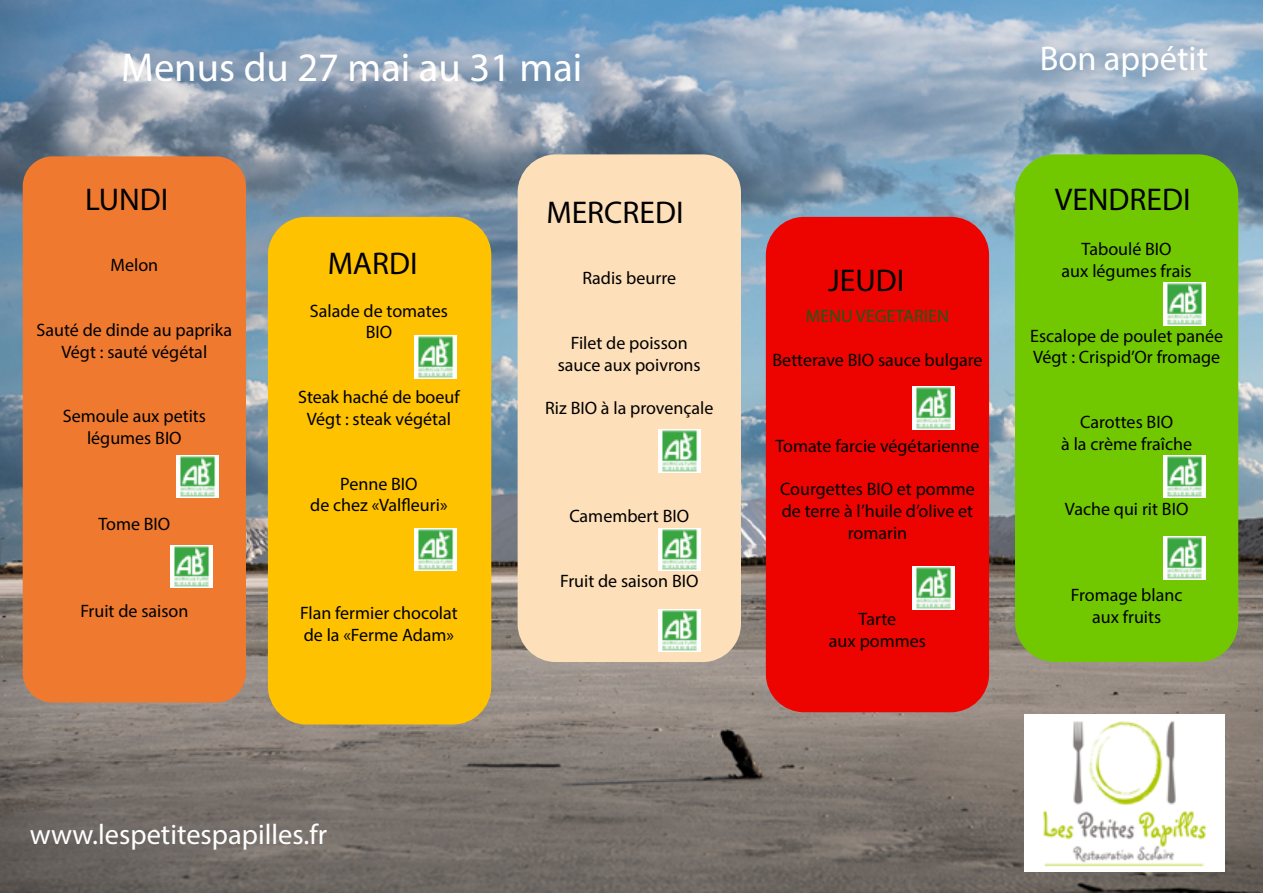
<style>
.page{position:relative;width:1263px;height:893px;background:#fff}
.page>*{position:absolute;margin:0;border:0;box-sizing:border-box;transform-origin:0 0}
.t1{font:40.5px "Myriad Pro";color:#fff}
.t2{font:34.5px "Myriad Pro";color:#fff}
.t3{font:31.5px "Myriad Pro";color:#000}
.t4{font:28.5px "Myriad Pro";color:#fff}
.t5{font:18px/21.6px "Myriad Pro";color:#000;text-align:center}
.t6{font:18px "Myriad Pro";color:#1d591a}
</style>
<div class="page">
<img style="left:0;top:0;width:1263px;height:893px">
<div style="left:1015px;top:154px;width:223px;height:508px;background:#71c800;border-radius:40px"></div>
<div style="left:766px;top:217px;width:223px;height:495px;background:#ed0400;border-radius:38px"></div>
<div style="left:518px;top:154px;width:223px;height:508px;background:#fddfb9;border-radius:38px"></div>
<div style="left:268px;top:217px;width:223px;height:507px;background:#fec200;border-radius:38px"></div>
<div style="left:23px;top:156px;width:223px;height:547px;background:#ef7a2f;border-radius:30px"></div>
<img style="left:1024px;top:714px;width:200px;height:158px">
<img style="left:1163px;top:283px;width:42px;height:42px">
<img style="left:1163px;top:455px;width:42px;height:42px">
<img style="left:1163px;top:537px;width:42px;height:42px">
<img style="left:912px;top:387px;width:43px;height:42px">
<img style="left:912px;top:567px;width:43px;height:42px">
<img style="left:414px;top:528px;width:43px;height:43px">
<img style="left:414px;top:336px;width:43px;height:42px">
<img style="left:176px;top:455px;width:43px;height:42px">
<img style="left:170px;top:545px;width:43px;height:43px">
<img style="left:658px;top:429px;width:43px;height:43px">
<img style="left:658px;top:528px;width:43px;height:43px">
<img style="left:658px;top:609px;width:43px;height:43px">
<h1 class="t1" style="left:121px;top:42px;width:463px">Menus du 27 mai au 31 mai</h1>
<h3 class="t3" style="left:85px;top:180px;width:85px">LUNDI</h3>
<p class="t5" style="left:111px;top:254px;width:49px">Melon</p>
<p class="t5" style="left:37px;top:319px;width:197px">Sauté de dinde au paprika<br>Végt : sauté végétal</p>
<p class="t5" style="left:63px;top:405px;width:145px">Semoule aux petits légumes BIO</p>
<p class="t5" style="left:98px;top:513px;width:73px">Tome BIO</p>
<p class="t5" style="left:80px;top:600px;width:110px">Fruit de saison</p>
<h3 class="t3" style="left:328px;top:244px;width:91px">MARDI</h3>
<p class="t5" style="left:310px;top:300px;width:139px">Salade de tomates<br>BIO</p>
<p class="t5" style="left:298px;top:386px;width:163px">Steak haché de boeuf<br>Végt : steak végétal</p>
<p class="t5" style="left:310px;top:472px;width:139px">Penne BIO<br>de chez «Valfleuri»</p>
<p class="t5" style="left:300px;top:602px;width:159px;text-align:left">Flan fermier chocolat de la «Ferme Adam»</p>
<h3 class="t3" style="left:546px;top:193px;width:139px">MERCREDI</h3>
<p class="t5" style="left:582px;top:267px;width:95px">Radis beurre</p>
<p class="t5" style="left:558px;top:332px;width:144px">Filet de poisson sauce aux poivrons</p>
<p class="t5" style="left:545px;top:397px;width:170px">Riz BIO à la provençale</p>
<p class="t5" style="left:569px;top:505px;width:121px">Camembert BIO</p>
<p class="t5" style="left:560px;top:569px;width:140px">Fruit de saison BIO</p>
<h3 class="t3" style="left:828px;top:261px;width:78px">JEUDI</h3>
<p class="t6" style="left:806px;top:305px;width:144px">MENU VEGETARIEN</p>
<p class="t5" style="left:772px;top:349px;width:211px">Betterave BIO sauce bulgare</p>
<p class="t5" style="left:775px;top:435px;width:205px">Tomate farcie végétarienne</p>
<p class="t5" style="left:780px;top:478px;width:196px">Courgettes BIO et pomme de terre à l’huile d’olive et romarin</p>
<p class="t5" style="left:829px;top:608px;width:99px">Tarte<br>aux pommes</p>
<h2 class="t2" style="left:1040px;top:37px;width:170px">Bon appétit</h2>
<h3 class="t3" style="left:1055px;top:180px;width:137px">VENDREDI</h3>
<p class="t5" style="left:1062px;top:238px;width:132px">Taboulé BIO<br>aux légumes frais</p>
<p class="t5" style="left:1030px;top:325px;width:194px;text-align:left">Escalope de poulet panée<br>Végt : Crispid’Or fromage</p>
<p class="t5" style="left:1061px;top:411px;width:132px">Carottes BIO<br>à la crème fraîche</p>
<p class="t5" style="left:1065px;top:497px;width:125px">Vache qui rit BIO</p>
<p class="t5" style="left:1071px;top:584px;width:113px">Fromage blanc aux fruits</p>
<h3 class="t4" style="left:30px;top:816px;width:299px">www.lespetitespapilles.fr</h3>
</div>
